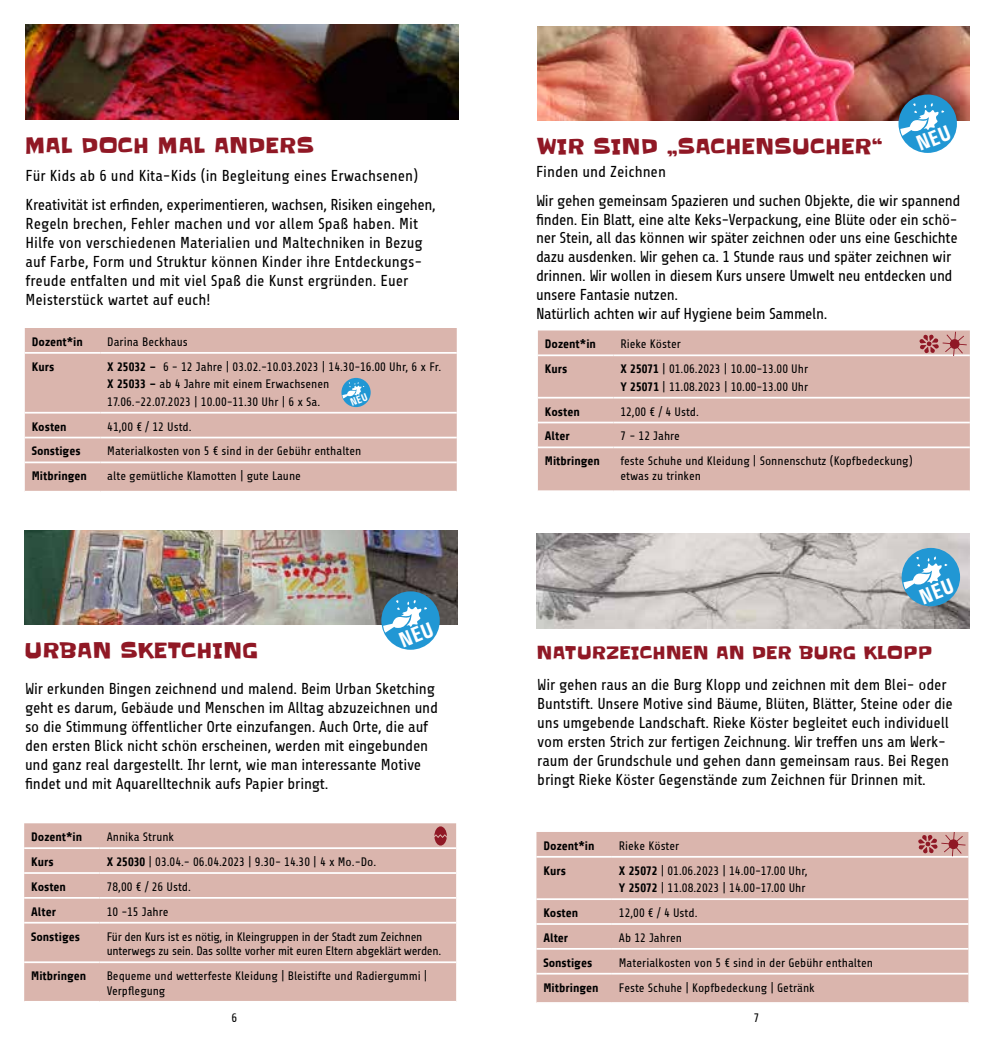
<style>
.page{position:relative;width:993px;height:1042px;background:#fff}
.page>*{position:absolute;margin:0;border:0;box-sizing:border-box;transform-origin:0 0}
.t1{font:21px "Slackey";color:#901825}
.t2{font:17.5px "Slackey";color:#901825}
.t3{font:15.75px/18.9px "Share";letter-spacing:-.01em;color:#000}
.t4{font:12.25px/17.5px "Share";color:#000}
.t5{font:700 12.25px "Share";color:#000}
.t6{font:12.25px/14.7px "Share";letter-spacing:-.02em;color:#000}
.s1{font-weight:700}
</style>
<div class="page">
<div style="left:25px;top:328px;width:431px;height:163px;background:#dab5ad"></div>
<hr style="left:25px;top:352px;width:75px;height:2px;background:#fff">
<hr style="left:100px;top:352px;width:356px;height:2px;background:#fff">
<hr style="left:25px;top:412px;width:75px;height:1px;background:#fff">
<hr style="left:100px;top:412px;width:356px;height:1px;background:#fff">
<hr style="left:25px;top:437px;width:75px;height:1px;background:#fff">
<hr style="left:100px;top:437px;width:356px;height:1px;background:#fff">
<hr style="left:25px;top:461px;width:75px;height:2px;background:#fff">
<hr style="left:100px;top:461px;width:356px;height:2px;background:#fff">
<img style="left:25px;top:25px;width:433px;height:94px">
<div style="left:538px;top:330px;width:431px;height:160px;background:#dab5ad"></div>
<hr style="left:537px;top:354px;width:76px;height:2px;background:#fff">
<hr style="left:613px;top:354px;width:356px;height:2px;background:#fff">
<hr style="left:537px;top:397px;width:76px;height:1px;background:#fff">
<hr style="left:613px;top:397px;width:356px;height:1px;background:#fff">
<hr style="left:537px;top:422px;width:76px;height:1px;background:#fff">
<hr style="left:613px;top:422px;width:356px;height:1px;background:#fff">
<hr style="left:537px;top:446px;width:76px;height:2px;background:#fff">
<hr style="left:613px;top:446px;width:356px;height:2px;background:#fff">
<img style="left:537px;top:26px;width:432px;height:95px">
<div style="left:24px;top:823px;width:432px;height:178px;background:#dab5ad"></div>
<hr style="left:24px;top:847px;width:76px;height:2px;background:#fff">
<hr style="left:100px;top:847px;width:356px;height:2px;background:#fff">
<hr style="left:24px;top:872px;width:76px;height:2px;background:#fff">
<hr style="left:100px;top:872px;width:356px;height:2px;background:#fff">
<hr style="left:24px;top:897px;width:76px;height:2px;background:#fff">
<hr style="left:100px;top:897px;width:356px;height:2px;background:#fff">
<hr style="left:24px;top:922px;width:76px;height:1px;background:#fff">
<hr style="left:100px;top:922px;width:356px;height:1px;background:#fff">
<hr style="left:24px;top:961px;width:76px;height:2px;background:#fff">
<hr style="left:100px;top:961px;width:356px;height:2px;background:#fff">
<img style="left:24px;top:530px;width:433px;height:94px">
<div style="left:536px;top:832px;width:432px;height:170px;background:#dab5ad"></div>
<hr style="left:536px;top:856px;width:75px;height:1px;background:#fff">
<hr style="left:611px;top:856px;width:357px;height:1px;background:#fff">
<hr style="left:536px;top:898px;width:75px;height:2px;background:#fff">
<hr style="left:611px;top:898px;width:357px;height:2px;background:#fff">
<hr style="left:536px;top:923px;width:75px;height:2px;background:#fff">
<hr style="left:611px;top:923px;width:357px;height:2px;background:#fff">
<hr style="left:536px;top:948px;width:75px;height:1px;background:#fff">
<hr style="left:611px;top:948px;width:357px;height:1px;background:#fff">
<hr style="left:536px;top:973px;width:75px;height:1px;background:#fff">
<hr style="left:611px;top:973px;width:357px;height:1px;background:#fff">
<img style="left:536px;top:534px;width:433px;height:94px">
<div style="left:898px;top:94px;width:58px;height:59px;background:#2197d4;border-radius:50%"></div>
<div style="left:381px;top:591px;width:58px;height:59px;background:#2197d4;border-radius:50%"></div>
<div style="left:901px;top:548px;width:58px;height:58px;background:#2197d4;border-radius:50%"></div>
<div style="left:341px;top:378px;width:29px;height:29px;background:#2197d4;border-radius:50%"></div>
<svg style="left:434px;top:826px;width:12px;height:19px"></svg>
<svg style="left:917px;top:832px;width:48px;height:24px"></svg>
<svg style="left:918px;top:332px;width:48px;height:24px"></svg>
<svg style="left:900px;top:103px;width:51px;height:48px"></svg>
<svg style="left:383px;top:600px;width:51px;height:48px"></svg>
<svg style="left:903px;top:556px;width:51px;height:48px"></svg>
<svg style="left:342px;top:382px;width:26px;height:24px"></svg>
<h1 class="t1" style="left:25px;top:131px;width:290px">MAL DOCH MAL ANDERS</h1>
<p class="t3" style="left:26px;top:162px;width:411px;line-height:28.9px">Für Kids ab 6 und Kita-Kids (in Begleitung eines Erwachsenen)<br>Kreativität ist erfinden, experimentieren, wachsen, Risiken eingehen,</p>
<p class="t3" style="left:26px;top:215px;width:398px">Regeln brechen, Fehler machen und vor allem Spaß haben. Mit Hilfe von verschiedenen Materialien und Maltechniken in Bezug auf Farbe, Form und Struktur können Kinder ihre Entdeckungs&shy;freude entfalten und mit viel Spaß die Kunst ergründen. Euer Meisterstück wartet auf euch!</p>
<p class="t5" style="left:32px;top:335px;width:53px">Dozent*in</p>
<p class="t4" style="left:107px;top:333px;width:82px">Darina Beckhaus</p>
<p class="t5" style="left:32px;top:360px;width:24px">Kurs</p>
<p class="t4" style="left:107px;top:358px;width:335px"><span class="s1">X 25032 –</span> 6 - 12 Jahre | 03.02.-10.03.2023 | 14.30-16.00 Uhr, 6 x Fr.<br><span class="s1">X 25033 –</span> ab 4 Jahre mit einem Erwachsenen<br>17.06.-22.07.2023 | 10.00-11.30 Uhr | 6 x Sa.</p>
<p class="t5" style="left:32px;top:420px;width:36px">Kosten</p>
<p class="t4" style="left:107px;top:418px;width:86px">41,00 € / 12 Ustd.</p>
<p class="t5" style="left:32px;top:444px;width:50px">Sonstiges</p>
<p class="t4" style="left:107px;top:443px;width:255px">Materialkosten von 5 € sind in der Gebühr enthalten</p>
<p class="t5" style="left:32px;top:469px;width:57px">Mitbringen</p>
<p class="t4" style="left:107px;top:468px;width:195px">alte gemütliche Klamotten | gute Laune</p>
<h1 class="t1" style="left:24px;top:636px;width:236px">URBAN SKETCHING</h1>
<p class="t3" style="left:25px;top:680px;width:414px">Wir erkunden Bingen zeichnend und malend. Beim Urban Sketching geht es darum, Gebäude und Menschen im Alltag abzuzeichnen und so die Stimmung öffentlicher Orte einzufangen. Auch Orte, die auf den ersten Blick nicht schön erscheinen, werden mit eingebunden und ganz real dargestellt. Ihr lernt, wie man interessante Motive findet und mit Aquarelltechnik aufs Papier bringt.</p>
<p class="t5" style="left:31px;top:830px;width:53px">Dozent*in</p>
<p class="t4" style="left:107px;top:828px;width:69px">Annika Strunk</p>
<p class="t5" style="left:31px;top:855px;width:24px">Kurs</p>
<p class="t4" style="left:107px;top:853px;width:271px"><span class="s1">X 25030</span> | 03.04.- 06.04.2023 | 9.30- 14.30 | 4 x Mo.-Do.</p>
<p class="t5" style="left:31px;top:880px;width:36px">Kosten</p>
<p class="t4" style="left:107px;top:878px;width:86px">78,00 € / 26 Ustd.</p>
<p class="t5" style="left:31px;top:905px;width:26px">Alter</p>
<p class="t4" style="left:107px;top:903px;width:63px">10 -15 Jahre</p>
<p class="t5" style="left:31px;top:929px;width:50px">Sonstiges</p>
<p class="t6" style="left:107px;top:929px;width:336px">Für den Kurs ist es nötig, in Kleingruppen in der Stadt zum Zeichnen unterwegs zu sein. Das sollte vorher mit euren Eltern abgeklärt werden.</p>
<p class="t5" style="left:31px;top:969px;width:57px">Mitbringen</p>
<p class="t4" style="left:107px;top:969px;width:322px;line-height:14.7px">Bequeme und wetterfeste Kleidung | Bleistifte und Radiergummi |<br>Verpflegung</p>
<h1 class="t1" style="left:537px;top:132px;width:346px">WIR SIND „SACHENSUCHER“</h1>
<p class="t3" style="left:536px;top:158px;width:426px;line-height:28.9px">Finden und Zeichnen<br>Wir gehen gemeinsam Spazieren und suchen Objekte, die wir spannend</p>
<p class="t3" style="left:536px;top:210px;width:423px">finden. Ein Blatt, eine alte Keks-Verpackung, eine Blüte oder ein schö&shy;ner Stein, all das können wir später zeichnen oder uns eine Geschichte dazu ausdenken. Wir gehen ca. 1 Stunde raus und später zeichnen wir drinnen. Wir wollen in diesem Kurs unsere Umwelt neu entdecken und unsere Fantasie nutzen.<br>Natürlich achten wir auf Hygiene beim Sammeln.</p>
<p class="t5" style="left:544px;top:337px;width:53px">Dozent*in</p>
<p class="t4" style="left:620px;top:336px;width:62px">Rieke Köster</p>
<p class="t5" style="left:544px;top:362px;width:24px">Kurs</p>
<p class="t4" style="left:620px;top:361px;width:189px"><span class="s1">X 25071</span> | 01.06.2023 | 10.00-13.00 Uhr<br><span class="s1">Y 25071</span> | 11.08.2023 | 10.00-13.00 Uhr</p>
<p class="t5" style="left:544px;top:405px;width:36px">Kosten</p>
<p class="t4" style="left:620px;top:403px;width:80px">12,00 € / 4 Ustd.</p>
<p class="t5" style="left:544px;top:429px;width:26px">Alter</p>
<p class="t4" style="left:620px;top:428px;width:61px">7 - 12 Jahre</p>
<p class="t5" style="left:544px;top:454px;width:57px">Mitbringen</p>
<p class="t4" style="left:620px;top:454px;width:293px;line-height:14.7px">feste Schuhe und Kleidung | Sonnenschutz (Kopfbedeckung) etwas zu trinken</p>
<p class="t2" style="left:536px;top:641px;width:397px">NATURZEICHNEN AN DER BURG KLOPP</p>
<p class="t3" style="left:537px;top:676px;width:417px">Wir gehen raus an die Burg Klopp und zeichnen mit dem Blei- oder Buntstift. Unsere Motive sind Bäume, Blüten, Blätter, Steine oder die uns umgebende Landschaft. Rieke Köster begleitet euch individuell vom ersten Strich zur fertigen Zeichnung. Wir treffen uns am Werk&shy;raum der Grundschule und gehen dann gemeinsam raus. Bei Regen bringt Rieke Köster Gegenstände zum Zeichnen für Drinnen mit.</p>
<p class="t5" style="left:543px;top:839px;width:53px">Dozent*in</p>
<p class="t4" style="left:618px;top:837px;width:62px">Rieke Köster</p>
<p class="t5" style="left:543px;top:864px;width:24px">Kurs</p>
<p class="t4" style="left:618px;top:862px;width:190px"><span class="s1">X 25072</span> | 01.06.2023 | 14.00-17.00 Uhr,<br><span class="s1">Y 25072</span> | 11.08.2023 | 14.00-17.00 Uhr</p>
<p class="t5" style="left:543px;top:906px;width:36px">Kosten</p>
<p class="t4" style="left:618px;top:904px;width:80px">12,00 € / 4 Ustd.</p>
<p class="t5" style="left:543px;top:931px;width:26px">Alter</p>
<p class="t4" style="left:618px;top:929px;width:65px">Ab 12 Jahren</p>
<p class="t5" style="left:543px;top:956px;width:50px">Sonstiges</p>
<p class="t4" style="left:618px;top:954px;width:255px">Materialkosten von 5 € sind in der Gebühr enthalten</p>
<p class="t5" style="left:543px;top:980px;width:57px">Mitbringen</p>
<p class="t4" style="left:618px;top:979px;width:197px">Feste Schuhe | Kopfbedeckung | Getränk</p>
<p class="t4" style="left:231px;top:1009px;width:7px">6</p>
<p class="t4" style="left:753px;top:1009px;width:7px">7</p>
</div>
